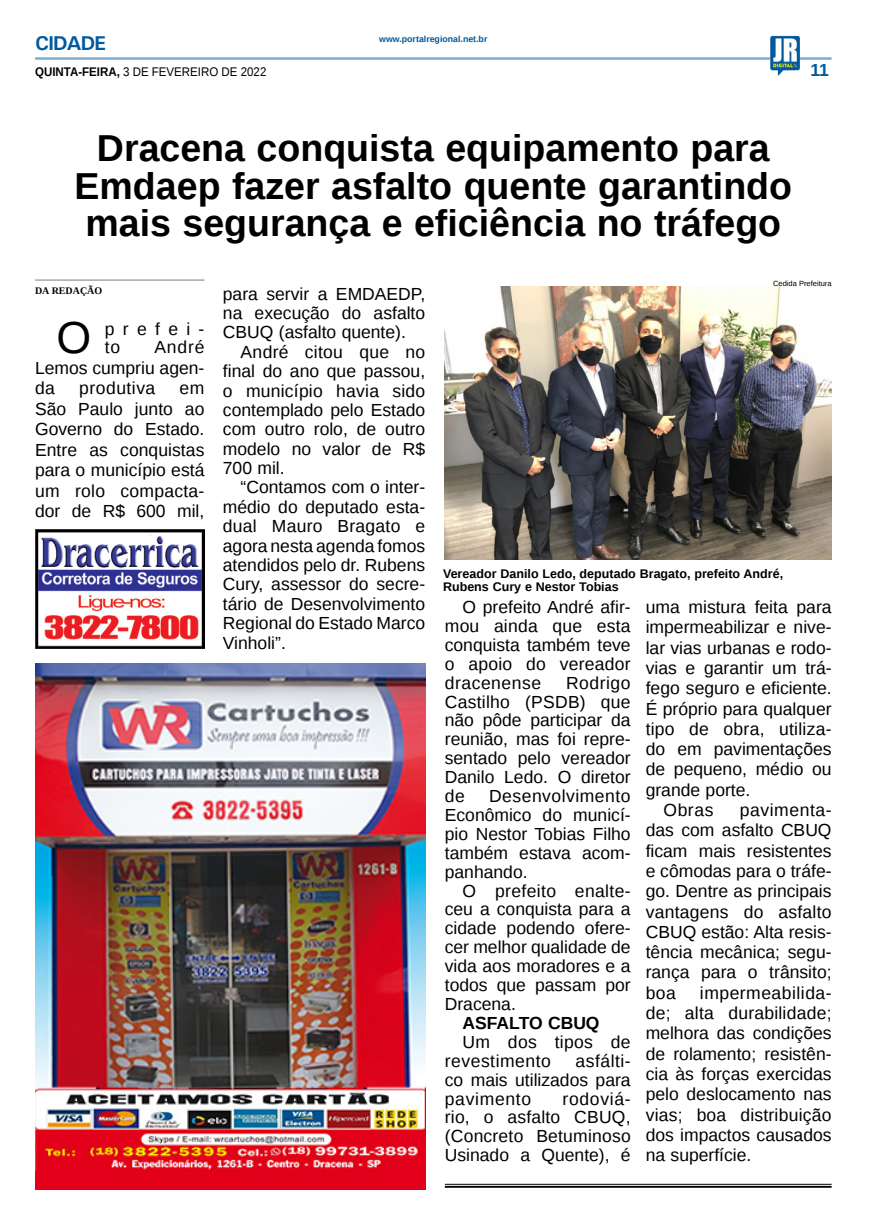
<style>
.page{position:relative;width:869px;height:1223px;background:#fff}
.page>*{position:absolute;margin:0;border:0;box-sizing:border-box;transform-origin:0 0}
.MATÉRIA{font:44.75px "Liberation Sans";color:#000}
.TÍTULO{font:700 37.5px/37.5px "Liberation Sans";color:#000;text-align:center}
.TITULO_PG{font:700 20px "Univers";letter-spacing:-.04em;color:#005a9e}
.MATÉRIA-2{font:17.5px/20.2px "Liberation Sans";color:#000;text-align:justify}
.MATÉRIA-3{font:17.5px/18.9px "Liberation Sans";letter-spacing:.03em;color:#000}
.MATÉRIA-4{font:700 17.5px "Liberation Sans";color:#000}
.MATÉRIA-5{font:17.5px/18.8px "Liberation Sans";letter-spacing:.475em;color:#000}
.TÍTULO-2{font:700 17.5px "Liberation Sans";color:#005a9e}
.LEGENDA{font:700 12.5px/13.8px "Liberation Sans";color:#000}
.DATA_PG{font:12.5px "Liberation Sans";color:#000;scale:.92 1}
.CRÉDITO_NOME{font:700 10px "Liberation Serif";color:#000}
.DATA_PG-2{font:700 8.75px "Liberation Sans";color:#005a9e}
.CRÉDITO_FOTO{font:7.5px "Liberation Sans";color:#000}
.s1{font-weight:700}
</style>
<div class="page">
<hr style="left:35px;top:57px;width:796px;height:3px;background:#005a9e">
<img style="left:769px;top:36px;width:30px;height:40px">
<hr style="left:444px;top:1183px;width:387px;height:1px;background:#000">
<hr style="left:444px;top:1185px;width:387px;height:2px;background:#000">
<img style="left:35px;top:664px;width:390px;height:524px">
<img style="left:35px;top:529px;width:169px;height:119px">
<hr style="left:35px;top:279px;width:169px;height:2px;background:#939598">
<img style="left:444px;top:287px;width:387px;height:272px">
<p class="TITULO_PG" style="left:35px;top:31px;width:72px">CIDADE</p>
<p class="DATA_PG" style="left:35px;top:65px;width:253px"><span class="s1">QUINTA-FEIRA,</span> 3 DE FEVEREIRO DE 2022</p>
<p class="DATA_PG-2" style="left:379px;top:33px;width:110px">www.portalregional.net.br</p>
<p class="TÍTULO-2" style="left:810px;top:58px;width:20px">11</p>
<p class="TÍTULO" style="left:75px;top:129px;width:718px">Dracena conquista equipamento para<br>Emdaep fazer asfalto quente garantindo mais segurança e eficiência no tráfego</p>
<p class="CRÉDITO_NOME" style="left:35px;top:283px;width:69px">DA REDAÇÃO</p>
<p class="MATÉRIA" style="left:56px;top:312px;width:36px">O</p>
<p class="MATÉRIA-5" style="left:105px;top:320px;width:101px">prefei&shy;to</p>
<p class="MATÉRIA-2" style="left:35px;top:338px;width:171px;text-indent:119px">André Lemos cumpriu agen&shy;da</p>
<p class="MATÉRIA-3" style="left:79px;top:379px;width:78px">produtiva</p>
<p class="MATÉRIA-2" style="left:35px;top:379px;width:171px;text-indent:144px">em São Paulo junto ao Governo do Estado.<br>Entre as conquistas para o município está um rolo compacta&shy;dor de R$ 600 mil,</p>
<p class="MATÉRIA-2" style="left:223px;top:284px;width:204px;line-height:19.4px">para servir a EMDAEDP, na execução do asfalto CBUQ (asfalto quente).</p>
<p class="MATÉRIA-2" style="left:223px;top:343px;width:204px;line-height:19.4px;text-indent:18px">André citou que no final do ano que passou, o município havia sido contemplado pelo Estado com outro rolo, de outro modelo no valor de R$ 700 mil.</p>
<p class="MATÉRIA-2" style="left:223px;top:478px;width:204px;line-height:19.4px;text-indent:18px">“Contamos com o inter&shy;médio do deputado esta&shy;dual Mauro Bragato e agora nesta agenda fomos atendidos pelo dr. Rubens Cury, assessor do secre&shy;tário de Desenvolvimento Regional do Estado Marco Vinholi”.</p>
<p class="CRÉDITO_FOTO" style="left:772px;top:279px;width:60px">Cedida Prefeitura</p>
<p class="LEGENDA" style="left:443px;top:566px;width:341px">Vereador Danilo Ledo, deputado Bragato, prefeito André,<br>Rubens Cury e Nestor Tobias</p>
<p class="MATÉRIA-2" style="left:444px;top:598px;width:187px;line-height:18.9px;text-indent:18px">O prefeito André afir&shy;mou ainda que esta conquista também teve o apoio do vereador dracenense</p>
<p class="MATÉRIA-2" style="left:444px;top:674px;width:187px;line-height:18.9px;text-indent:121px">Rodrigo Castilho (PSDB) que não pôde participar da reunião, mas foi repre&shy;sentado pelo vereador Danilo Ledo. O diretor de</p>
<p class="MATÉRIA-2" style="left:444px;top:787px;width:187px;line-height:18.9px;text-indent:44px">Desenvolvimento Econômico do municí&shy;pio Nestor Tobias Filho também estava acom&shy;panhando.</p>
<p class="MATÉRIA-2" style="left:444px;top:881px;width:187px;line-height:18.9px;text-indent:18px">O prefeito enalte&shy;ceu a conquista para a cidade podendo ofere&shy;cer melhor qualidade de vida aos moradores e a todos que passam por Dracena.</p>
<p class="MATÉRIA-4" style="left:462px;top:1010px;width:138px">ASFALTO CBUQ</p>
<p class="MATÉRIA-3" style="left:444px;top:1033px;width:187px;text-indent:18px">Um dos tipos de revestimento</p>
<p class="MATÉRIA-2" style="left:444px;top:1051px;width:187px;line-height:18.9px;text-indent:131px">asfálti&shy;co mais utilizados para pavimento</p>
<p class="MATÉRIA-2" style="left:444px;top:1089px;width:187px;line-height:18.9px;text-indent:118px">rodoviá&shy;rio, o asfalto CBUQ, (Concreto Betuminoso Usinado a Quente), é</p>
<p class="MATÉRIA-2" style="left:645px;top:597px;width:187px">uma mistura feita para impermeabilizar e nive&shy;lar vias urbanas e rodo&shy;vias e garantir um trá&shy;fego seguro e eficiente.<br>É próprio para qualquer tipo de obra, utiliza&shy;do em pavimentações de pequeno, médio ou grande porte.</p>
<p class="MATÉRIA-2" style="left:663px;top:800px;width:51px">Obras</p>
<p class="MATÉRIA-2" style="left:645px;top:800px;width:187px;text-indent:94px">pavimenta&shy;das com asfalto CBUQ ficam mais resistentes e cômodas para o tráfe&shy;go. Dentre as principais vantagens do asfalto CBUQ estão: Alta resis&shy;tência mecânica; segu&shy;rança para o trânsito; boa</p>
<p class="MATÉRIA-2" style="left:645px;top:983px;width:187px;text-indent:54px">impermeabilida&shy;de; alta durabilidade; melhora das condições de rolamento; resistên&shy;cia às forças exercidas pelo deslocamento nas vias; boa distribuição dos impactos causados na superfície.</p>
</div>
